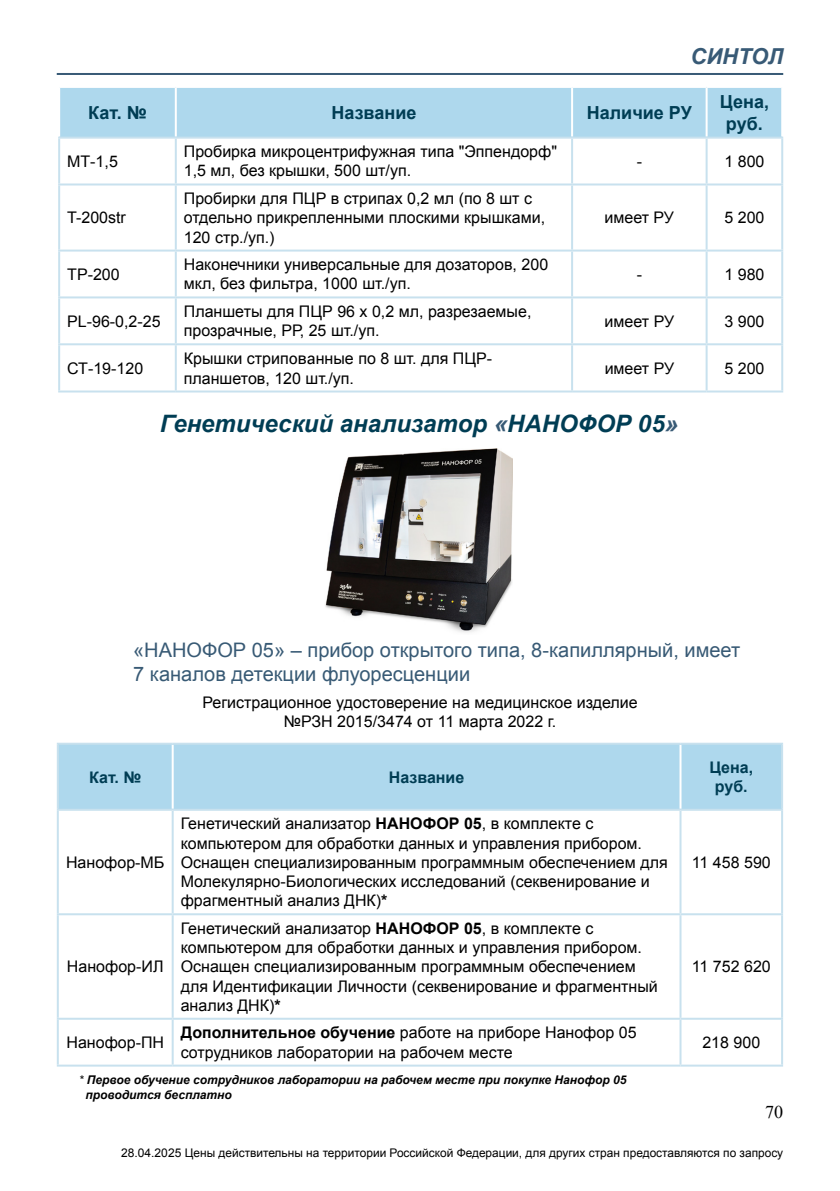
<style>
.page{position:relative;width:840px;height:1191px;background:#fff}
.page>*{position:absolute;margin:0;border:0;box-sizing:border-box;transform-origin:0 0}
.t1{font:italic 700 24px "Arial";color:#003d54}
.t2{font:italic 700 22px "Arial";color:#385a76}
.t3{font:20px/24px "Arial";color:#385a75}
.t4{font:700 18px/21.6px "Arial";color:#003d54;text-align:center}
.t5{font:18px "Times New Roman";color:#000}
.t6{font:16px/19.2px "Arial";color:#000}
.t7{font:700 16px/19.2px "Arial";color:#003d54;text-align:center}
.t8{font:italic 700 12px/14.4px "Arial";color:#000}
.t9{font:11.8px "Arial";color:#000}
.s1{font-family:"Roboto"}
.s2{color:#385a75}
.s3{font-weight:700}
.s4{font-weight:400}
.s5{font-size:12px}
</style>
<div class="page">
<hr style="left:57px;top:73px;width:725px;height:2px;background:#385a76">
<div style="left:60px;top:88px;width:720px;height:49px;background:#aed8ed"></div>
<hr style="left:175px;top:88px;width:2px;height:49px;background:#fff">
<hr style="left:570px;top:88px;width:2px;height:49px;background:#fff">
<hr style="left:705px;top:88px;width:2px;height:49px;background:#fff">
<hr style="left:58px;top:137px;width:118px;height:2px;background:#c8e1ee">
<hr style="left:58px;top:139px;width:2px;height:44px;background:#c8e1ee">
<hr style="left:176px;top:137px;width:395px;height:2px;background:#c8e1ee">
<hr style="left:175px;top:139px;width:2px;height:44px;background:#c8e1ee">
<hr style="left:571px;top:137px;width:135px;height:2px;background:#c8e1ee">
<hr style="left:570px;top:139px;width:2px;height:44px;background:#c8e1ee">
<hr style="left:706px;top:137px;width:76px;height:2px;background:#c8e1ee">
<hr style="left:705px;top:139px;width:2px;height:44px;background:#c8e1ee">
<hr style="left:780px;top:139px;width:2px;height:44px;background:#c8e1ee">
<hr style="left:58px;top:183px;width:118px;height:2px;background:#c8e1ee">
<hr style="left:58px;top:185px;width:2px;height:64px;background:#c8e1ee">
<hr style="left:176px;top:183px;width:395px;height:2px;background:#c8e1ee">
<hr style="left:175px;top:185px;width:2px;height:64px;background:#c8e1ee">
<hr style="left:571px;top:183px;width:135px;height:2px;background:#c8e1ee">
<hr style="left:570px;top:185px;width:2px;height:64px;background:#c8e1ee">
<hr style="left:706px;top:183px;width:76px;height:2px;background:#c8e1ee">
<hr style="left:705px;top:185px;width:2px;height:64px;background:#c8e1ee">
<hr style="left:780px;top:185px;width:2px;height:64px;background:#c8e1ee">
<hr style="left:58px;top:249px;width:118px;height:2px;background:#c8e1ee">
<hr style="left:58px;top:251px;width:2px;height:45px;background:#c8e1ee">
<hr style="left:176px;top:249px;width:395px;height:2px;background:#c8e1ee">
<hr style="left:175px;top:251px;width:2px;height:45px;background:#c8e1ee">
<hr style="left:571px;top:249px;width:135px;height:2px;background:#c8e1ee">
<hr style="left:570px;top:251px;width:2px;height:45px;background:#c8e1ee">
<hr style="left:706px;top:249px;width:76px;height:2px;background:#c8e1ee">
<hr style="left:705px;top:251px;width:2px;height:45px;background:#c8e1ee">
<hr style="left:780px;top:251px;width:2px;height:45px;background:#c8e1ee">
<hr style="left:58px;top:296px;width:118px;height:2px;background:#c8e1ee">
<hr style="left:58px;top:298px;width:2px;height:45px;background:#c8e1ee">
<hr style="left:176px;top:296px;width:395px;height:2px;background:#c8e1ee">
<hr style="left:175px;top:298px;width:2px;height:45px;background:#c8e1ee">
<hr style="left:571px;top:296px;width:135px;height:2px;background:#c8e1ee">
<hr style="left:570px;top:298px;width:2px;height:45px;background:#c8e1ee">
<hr style="left:706px;top:296px;width:76px;height:2px;background:#c8e1ee">
<hr style="left:705px;top:298px;width:2px;height:45px;background:#c8e1ee">
<hr style="left:780px;top:298px;width:2px;height:45px;background:#c8e1ee">
<hr style="left:58px;top:343px;width:118px;height:2px;background:#c8e1ee">
<hr style="left:58px;top:345px;width:2px;height:45px;background:#c8e1ee">
<hr style="left:176px;top:343px;width:395px;height:2px;background:#c8e1ee">
<hr style="left:175px;top:345px;width:2px;height:45px;background:#c8e1ee">
<hr style="left:571px;top:343px;width:135px;height:2px;background:#c8e1ee">
<hr style="left:570px;top:345px;width:2px;height:45px;background:#c8e1ee">
<hr style="left:706px;top:343px;width:76px;height:2px;background:#c8e1ee">
<hr style="left:705px;top:345px;width:2px;height:45px;background:#c8e1ee">
<hr style="left:780px;top:345px;width:2px;height:45px;background:#c8e1ee">
<hr style="left:58px;top:390px;width:118px;height:2px;background:#c8e1ee">
<hr style="left:176px;top:390px;width:395px;height:2px;background:#c8e1ee">
<hr style="left:571px;top:390px;width:135px;height:2px;background:#c8e1ee">
<hr style="left:706px;top:390px;width:76px;height:2px;background:#c8e1ee">
<div style="left:59px;top:744px;width:721px;height:64px;background:#aed8ed"></div>
<hr style="left:171px;top:744px;width:2px;height:64px;background:#fff">
<hr style="left:679px;top:744px;width:2px;height:64px;background:#fff">
<hr style="left:57px;top:742px;width:115px;height:2px;background:#c8e1ee">
<hr style="left:57px;top:744px;width:2px;height:64px;background:#c8e1ee">
<hr style="left:172px;top:742px;width:508px;height:2px;background:#c8e1ee">
<hr style="left:680px;top:742px;width:102px;height:2px;background:#c8e1ee">
<hr style="left:780px;top:744px;width:2px;height:64px;background:#c8e1ee">
<hr style="left:57px;top:808px;width:115px;height:2px;background:#c8e1ee">
<hr style="left:57px;top:810px;width:2px;height:103px;background:#c8e1ee">
<hr style="left:172px;top:808px;width:508px;height:2px;background:#c8e1ee">
<hr style="left:171px;top:810px;width:2px;height:103px;background:#c8e1ee">
<hr style="left:680px;top:808px;width:102px;height:2px;background:#c8e1ee">
<hr style="left:679px;top:810px;width:2px;height:103px;background:#c8e1ee">
<hr style="left:780px;top:810px;width:2px;height:103px;background:#c8e1ee">
<hr style="left:57px;top:913px;width:115px;height:2px;background:#c8e1ee">
<hr style="left:57px;top:915px;width:2px;height:102px;background:#c8e1ee">
<hr style="left:172px;top:913px;width:508px;height:2px;background:#c8e1ee">
<hr style="left:171px;top:915px;width:2px;height:102px;background:#c8e1ee">
<hr style="left:680px;top:913px;width:102px;height:2px;background:#c8e1ee">
<hr style="left:679px;top:915px;width:2px;height:102px;background:#c8e1ee">
<hr style="left:780px;top:915px;width:2px;height:102px;background:#c8e1ee">
<hr style="left:57px;top:1017px;width:115px;height:2px;background:#c8e1ee">
<hr style="left:57px;top:1019px;width:2px;height:45px;background:#c8e1ee">
<hr style="left:172px;top:1017px;width:508px;height:2px;background:#c8e1ee">
<hr style="left:171px;top:1019px;width:2px;height:45px;background:#c8e1ee">
<hr style="left:680px;top:1017px;width:102px;height:2px;background:#c8e1ee">
<hr style="left:679px;top:1019px;width:2px;height:45px;background:#c8e1ee">
<hr style="left:780px;top:1019px;width:2px;height:45px;background:#c8e1ee">
<hr style="left:57px;top:1064px;width:115px;height:2px;background:#c8e1ee">
<hr style="left:172px;top:1064px;width:508px;height:2px;background:#c8e1ee">
<hr style="left:680px;top:1064px;width:102px;height:2px;background:#c8e1ee">
<img style="left:325px;top:448px;width:187px;height:185px">
<h2 class="t2" style="left:690px;top:42px;width:94px">СИНТОЛ</h2>
<p class="t4" style="left:88px;top:102px;width:60px">Кат. №</p>
<p class="t4" style="left:331px;top:102px;width:86px">Название</p>
<p class="t4" style="left:586px;top:102px;width:107px">Наличие РУ</p>
<p class="t4" style="left:719px;top:91px;width:51px">Цена, руб.</p>
<p class="t6" style="left:67px;top:152px;width:52px">МТ-1,5</p>
<p class="t6" style="left:184px;top:142px;width:374px">Пробирка микроцентрифужная типа "Эппендорф"<br>1,5 мл, без крышки, 500 шт/уп.</p>
<p class="t6" style="left:636px;top:152px;width:7px">-</p>
<p class="t6" style="left:724px;top:152px;width:42px">1 800</p>
<p class="t6" style="left:67px;top:208px;width:60px">T-200str</p>
<p class="t6" style="left:184px;top:189px;width:362px">Пробирки для ПЦР в стрипах 0,2 мл (по 8 шт с отдельно прикрепленными плоскими крышками,<br>120 стр./уп.)</p>
<p class="t6" style="left:67px;top:265px;width:54px">TP-200</p>
<p class="t6" style="left:184px;top:255px;width:366px">Наконечники универсальные для дозаторов, 200 мкл, без фильтра, 1000 шт./уп.</p>
<p class="t6" style="left:604px;top:208px;width:71px">имеет РУ</p>
<p class="t6" style="left:724px;top:208px;width:42px">5 200</p>
<p class="t6" style="left:636px;top:265px;width:7px">-</p>
<p class="t6" style="left:724px;top:265px;width:42px">1 980</p>
<p class="t6" style="left:67px;top:312px;width:95px">PL-96-0,2-25</p>
<p class="t6" style="left:184px;top:302px;width:349px">Планшеты для ПЦР 96 х 0,2 мл, разрезаемые, прозрачные, РР, 25 шт./уп.</p>
<p class="t6" style="left:604px;top:312px;width:71px">имеет РУ</p>
<p class="t6" style="left:724px;top:312px;width:42px">3 900</p>
<p class="t6" style="left:67px;top:359px;width:77px">СТ-19-120</p>
<p class="t6" style="left:184px;top:349px;width:310px">Крышки стрип<span class="s1">ова</span>нные по 8 шт. для ПЦР&shy;планшетов, 120 шт./уп.</p>
<p class="t6" style="left:604px;top:359px;width:71px">имеет РУ</p>
<p class="t6" style="left:724px;top:359px;width:42px">5 200</p>
<h1 class="t1" style="left:160px;top:408px;width:519px">Генетический анализатор <span class="s2">«</span>НАНОФОР 05<span class="s2">»</span></h1>
<p class="t3" style="left:133px;top:638px;width:608px">«НАНОФОР 05» – прибор открытого типа, 8-капиллярный, имеет<br>7 каналов детекции флуоресценции</p>
<p class="t6" style="left:202px;top:693px;width:436px;text-align:center">Регистрационное удостоверение на медицинское изделие №РЗН 2015/3474 от 11 марта 2022 г.</p>
<p class="t7" style="left:89px;top:768px;width:54px">Кат. №</p>
<p class="t7" style="left:388px;top:768px;width:77px">Название</p>
<p class="t7" style="left:709px;top:758px;width:45px">Цена, руб.</p>
<p class="t6" style="left:66px;top:852px;width:100px">Нанофор-МБ</p>
<p class="t6" style="left:67px;top:957px;width:98px">Нанофор-ИЛ</p>
<p class="t6" style="left:181px;top:814px;width:488px">Генетический анализатор <span class="s3">НАНОФОР 05</span>, в комплекте с компьютером для обработки данных и управления прибором.<br>Оснащен специализированным программным обеспечением для Молекулярно-Биологических исследований (секвенирование и фрагментный анализ ДНК)<span class="s3">*</span></p>
<p class="t6" style="left:181px;top:919px;width:478px">Генетический анализатор <span class="s3">НАНОФОР 05</span>, в комплекте с компьютером для обработки данных и управления прибором.<br>Оснащен специализированным программным обеспечением для Идентификации Личности (секвенирование и фрагментный анализ ДНК)<span class="s3">*</span></p>
<p class="t6" style="left:691px;top:852px;width:80px">11 458 590</p>
<p class="t6" style="left:691px;top:957px;width:80px">11 752 620</p>
<p class="t6" style="left:66px;top:1033px;width:99px">Нанофор-ПН</p>
<p class="t6" style="left:181px;top:1023px;width:457px"><span class="s3">Дополнительное обучение</span> работе на приборе Нанофор 05 сотрудников лаборатории на рабочем месте</p>
<p class="t6" style="left:702px;top:1033px;width:59px">218 900</p>
<p class="t8" style="left:85px;top:1073px;width:542px;text-indent:-7px"><span class="s4">*</span> Первое обучение сотрудников лаборатории на рабочем месте при покупке Нанофор 05 проводится бесплатно</p>
<p class="t5" style="left:764px;top:1100px;width:19px">70</p>
<p class="t9" style="left:121px;top:1145px;width:663px"><span class="s5">28.04.2025</span> Цены действительны на территории Российской Федерации, для других стран предоставляются по запросу</p>
</div>
